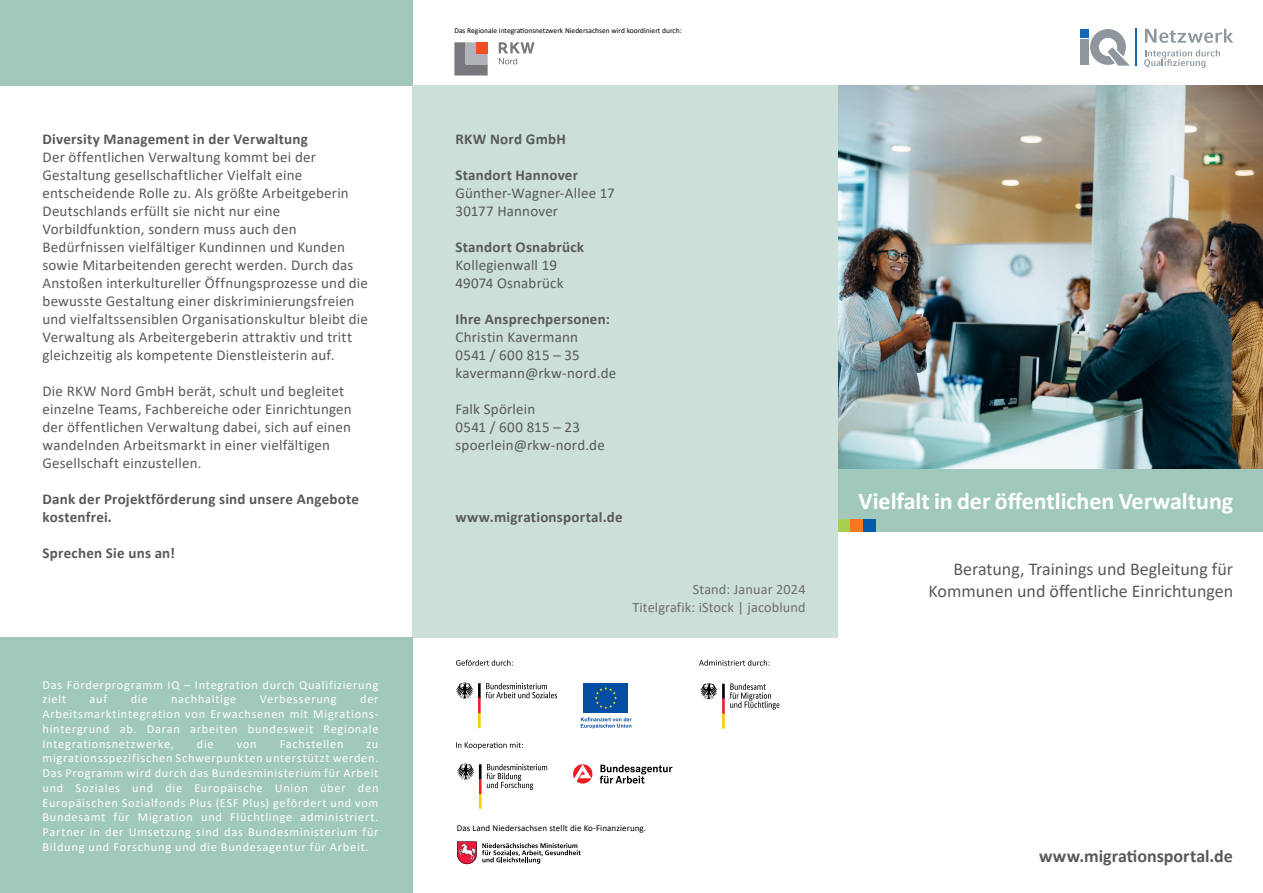
<style>
.page{position:relative;width:1263px;height:893px;background:#fff}
.page>*{position:absolute;margin:0;border:0;box-sizing:border-box;transform-origin:0 0}
._00_Überschrift_Tite{font:700 24px "Calibri";color:#fff}
._00_Unterzeile_Titel{font:18px/21.6px "Calibri";color:#58595b;text-align:right}
.t1{font:700 18px "Calibri";color:#58595b}
._04_Fließtext_Calibr{font:15px/18px "Calibri";letter-spacing:.01em;color:#58595b}
._04_Fließtext_Calibr-2{font:700 15px/18px "Calibri";letter-spacing:.015em;color:#58595b}
._04_Einleitung_Fließ{font:14.25px/18px "Calibri";letter-spacing:.01em;color:#6d6e71;text-align:right}
._04_Fließtext_Calibr-3{font:12.3px/14.7px "Calibri";letter-spacing:.06em;color:#fff;text-align:justify}
._04_Einleitung_Fließ-2{font:9px "Calibri";letter-spacing:.01em;color:#000}
.t2{font:7.5px "Calibri";color:#000}
.s1{font-weight:700}
</style>
<div class="page">
<div style="left:0;top:0;width:412px;height:85px;background:#a1c8bd"></div>
<div style="left:838px;top:468px;width:425px;height:63px;background:#a1c8bd"></div>
<div style="left:863px;top:519px;width:13px;height:12px;background:#005baa"></div>
<div style="left:838px;top:519px;width:12px;height:12px;background:#a5cf4d"></div>
<div style="left:850px;top:519px;width:13px;height:12px;background:#f47920"></div>
<div style="left:412px;top:85px;width:426px;height:553px;background:#ccdfd9"></div>
<div style="left:0;top:638px;width:412px;height:255px;background:#a1c8bd"></div>
<svg style="left:456px;top:660px;width:57px;height:6px"></svg>
<svg style="left:600px;top:765px;width:72px;height:18px"></svg>
<svg style="left:573px;top:764px;width:19px;height:19px"></svg>
<svg style="left:487px;top:764px;width:60px;height:26px"></svg>
<svg style="left:457px;top:764px;width:24px;height:45px"></svg>
<svg style="left:456px;top:742px;width:67px;height:7px"></svg>
<svg style="left:700px;top:683px;width:79px;height:46px"></svg>
<svg style="left:699px;top:660px;width:70px;height:6px"></svg>
<svg style="left:456px;top:682px;width:101px;height:46px"></svg>
<svg style="left:583px;top:683px;width:1px;height:30px"></svg>
<div style="left:584px;top:683px;width:44px;height:30px;background:#034ea2"></div>
<svg style="left:595px;top:687px;width:22px;height:22px"></svg>
<svg style="left:581px;top:717px;width:51px;height:12px"></svg>
<img style="left:838px;top:85px;width:425px;height:383px">
<svg style="left:457px;top:841px;width:124px;height:23px"></svg>
<div style="left:1080px;top:39px;width:9px;height:26px;background:#8e979d"></div>
<div style="left:1080px;top:29px;width:9px;height:9px;background:#1268b3"></div>
<svg style="left:1090px;top:29px;width:40px;height:37px"></svg>
<hr style="left:1135px;top:29px;width:1px;height:37px;background:#1268b3">
<svg style="left:1144px;top:49px;width:76px;height:19px"></svg>
<svg style="left:1145px;top:29px;width:88px;height:14px"></svg>
<svg style="left:454px;top:42px;width:34px;height:34px"></svg>
<div style="left:477px;top:42px;width:11px;height:11px;background:#f04e23"></div>
<svg style="left:499px;top:42px;width:35px;height:22px"></svg>
<p class="_04_Fließtext_Calibr" style="left:43px;top:130px;width:327px"><span class="s1">Diversity Management in der Verwaltung<br></span>Der öffentlichen Verwaltung kommt bei der Gestaltung gesellschaftlicher Vielfalt eine entscheidende Rolle zu. Als größte Arbeitgeberin Deutschlands erfüllt sie nicht nur eine Vorbildfunktion, sondern muss auch den Bedürfnissen vielfältiger Kundinnen und Kunden sowie Mitarbeitenden gerecht werden. Durch das Anstoßen interkultureller Öffnungsprozesse und die bewusste Gestaltung einer diskriminierungsfreien und vielfaltssensiblen Organisationskultur bleibt die Verwaltung als Arbeitergeberin attraktiv und tritt gleichzeitig als kompetente Dienstleisterin auf.</p>
<p class="_04_Fließtext_Calibr" style="left:43px;top:382px;width:311px">Die RKW Nord GmbH berät, schult und begleitet einzelne Teams, Fachbereiche oder Einrichtungen der öffentlichen Verwaltung dabei, sich auf einen wandelnden Arbeitsmarkt in einer vielfältigen Gesellschaft einzustellen.</p>
<p class="_04_Fließtext_Calibr-2" style="left:43px;top:490px;width:318px">Dank der Projektförderung sind unsere Angebote kostenfrei.</p>
<p class="_04_Fließtext_Calibr-2" style="left:43px;top:544px;width:134px">Sprechen Sie uns an!</p>
<p class="_04_Fließtext_Calibr-3" style="left:43px;top:677px;width:337px">Das Förderprogramm IQ – Integration durch Qualifizierung zielt</p>
<p class="_04_Fließtext_Calibr-3" style="left:90px;top:691px;width:19px">auf</p>
<p class="_04_Fließtext_Calibr-3" style="left:131px;top:691px;width:18px">die</p>
<p class="_04_Fließtext_Calibr-3" style="left:171px;top:691px;width:67px">nachhaltige</p>
<p class="_04_Fließtext_Calibr-3" style="left:260px;top:691px;width:78px">Verbesserung</p>
<p class="_04_Fließtext_Calibr-3" style="left:43px;top:691px;width:337px;text-indent:318px">der Arbeitsmarktintegration von Erwachsenen mit Migrations&shy;hintergrund ab. Daran arbeiten bundesweit Regionale Integrationsnetzwerke,</p>
<p class="_04_Fließtext_Calibr-3" style="left:197px;top:736px;width:18px">die</p>
<p class="_04_Fließtext_Calibr-3" style="left:237px;top:736px;width:21px">von</p>
<p class="_04_Fließtext_Calibr-3" style="left:280px;top:736px;width:65px">Fachstellen</p>
<p class="_04_Fließtext_Calibr-3" style="left:43px;top:736px;width:337px;text-indent:324px">zu migrationsspezifischen Schwerpunkten unterstützt werden.<br>Das Programm wird durch das Bundesministerium für Arbeit und Soziales und die Europäische Union über den Europäischen Sozialfonds Plus (ESF Plus) gefördert und vom Bundesamt für Migration und Flüchtlinge administriert.<br>Partner in der Umsetzung sind das Bundesministerium für Bildung und Forschung und die Bundesagentur für Arbeit.</p>
<p class="t2" style="left:454px;top:25px;width:229px">Das Regionale Integrationsnetzwerk Niedersachsen wird koordiniert durch:</p>
<p class="_04_Fließtext_Calibr-2" style="left:455px;top:130px;width:112px">RKW Nord GmbH</p>
<p class="_04_Fließtext_Calibr" style="left:455px;top:166px;width:161px"><span class="s1">Standort Hannover<br></span>Günther-Wagner-Allee 17<br>30177 Hannover</p>
<p class="_04_Fließtext_Calibr" style="left:455px;top:238px;width:130px"><span class="s1">Standort Osnabrück<br></span>Kollegienwall 19<br>49074 Osnabrück</p>
<p class="_04_Fließtext_Calibr" style="left:455px;top:310px;width:162px"><span class="s1">Ihre Ansprechpersonen:<br></span>Christin Kavermann<br>0541 / 600 815 – 35 kavermann@rkw-nord.de</p>
<p class="_04_Fließtext_Calibr" style="left:455px;top:400px;width:151px">Falk Spörlein<br>0541 / 600 815 – 23 spoerlein@rkw-nord.de</p>
<p class="_04_Fließtext_Calibr-2" style="left:455px;top:508px;width:169px">www.migrationsportal.de</p>
<p class="_04_Einleitung_Fließ" style="left:632px;top:580px;width:175px">Stand: Januar 2024<br>Titelgrafik: iStock | jacoblund</p>
<p class="_00_Überschrift_Tite" style="left:858px;top:484px;width:376px">Vielfalt in der öffentlichen Verwaltung</p>
<p class="_00_Unterzeile_Titel" style="left:928px;top:558px;width:306px">Beratung, Trainings und Begleitung für<br>Kommunen und öffentliche Einrichtungen</p>
<p class="_04_Einleitung_Fließ-2" style="left:457px;top:821px;width:191px">Das Land Niedersachsen stellt die Ko-Finanzierung.</p>
<p class="t1" style="left:1039px;top:843px;width:195px">www.migrationsportal.de</p>
</div>
